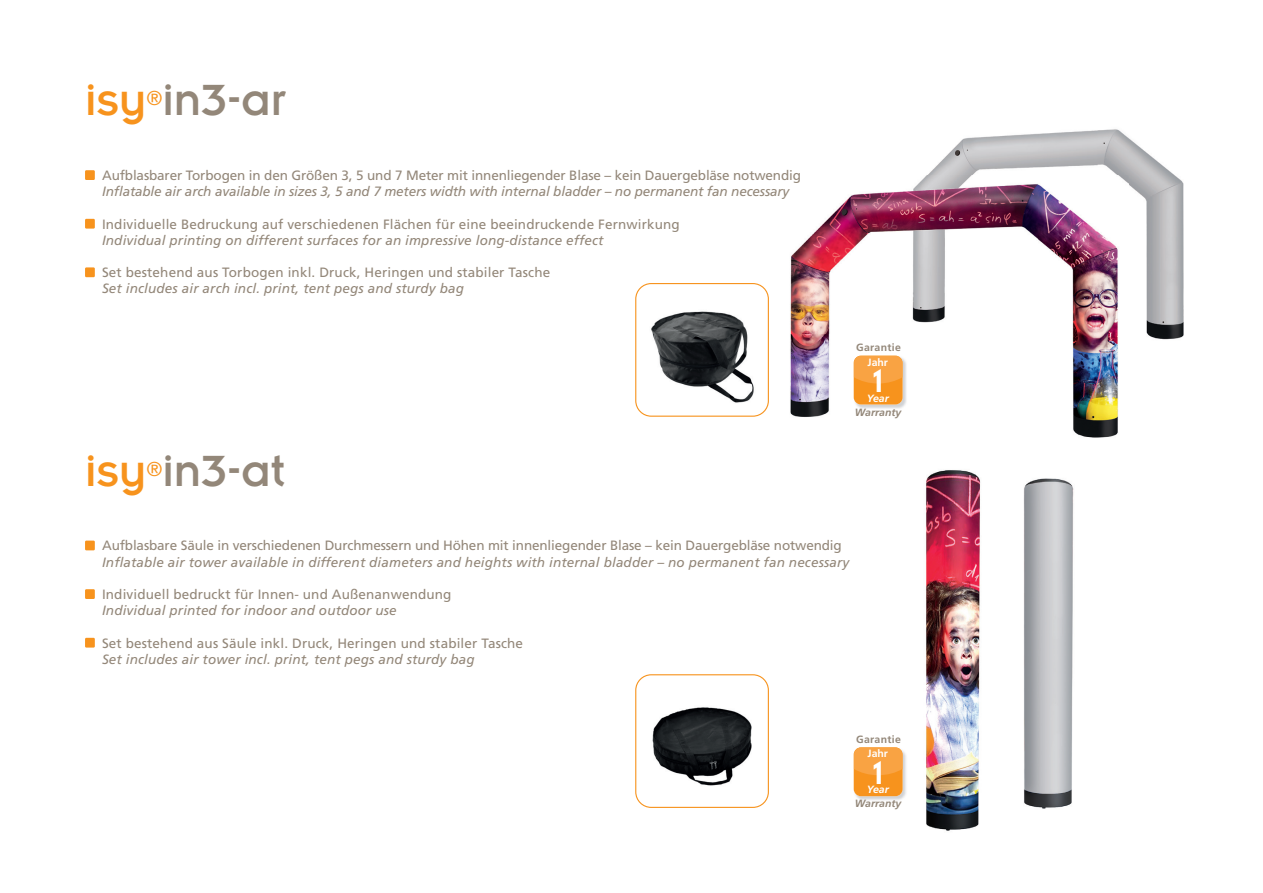
<style>
.page{position:relative;width:1263px;height:893px;background:#fff}
.page>*{position:absolute;margin:0;border:0;box-sizing:border-box;transform-origin:0 0}
.t1{font:48px "Insignia LT Pro";color:#938779}
.t2{font:36px "Insignia LT Pro";color:#fff}
.t3{font:300 20.1px "Frutiger LT Pro";color:#f7931d}
.t4{font:italic 13.5px "Frutiger LT Pro";letter-spacing:.01em;color:#938779}
.t5{font:13.5px "Frutiger LT Pro";letter-spacing:.01em;color:#938779}
.t6{font:13.5px "Frutiger LT Pro";letter-spacing:-.01em;color:#938779}
.t7{font:italic 13.5px "Frutiger LT Pro";letter-spacing:-.01em;color:#938779}
.t8{font:italic 700 10.5px "Frutiger LT Pro";color:#938779}
.t9{font:700 10.5px "Frutiger LT Pro";letter-spacing:.025em;color:#938779}
.t10{font:italic 700 10.5px "Frutiger LT Pro";color:#fff}
.t11{font:700 10.5px "Frutiger LT Pro";color:#fff}
.s1{color:#f7931d}
</style>
<div class="page">
<img style="left:928px;top:130px;width:169px;height:45px">
<img style="left:1097px;top:129px;width:87px;height:171px">
<img style="left:1146px;top:300px;width:38px;height:40px">
<img style="left:790px;top:191px;width:114px;height:143px">
<img style="left:790px;top:334px;width:108px;height:83px">
<img style="left:1073px;top:345px;width:45px;height:93px">
<img style="left:904px;top:175px;width:224px;height:170px">
<div style="left:85px;top:541px;width:10px;height:9px;background:#f7931d"></div>
<div style="left:85px;top:589px;width:10px;height:10px;background:#f7931d"></div>
<div style="left:85px;top:638px;width:10px;height:10px;background:#f7931d"></div>
<div style="left:85px;top:170px;width:10px;height:10px;background:#f7931d"></div>
<div style="left:85px;top:219px;width:10px;height:10px;background:#f7931d"></div>
<div style="left:85px;top:267px;width:10px;height:10px;background:#f7931d"></div>
<img style="left:853px;top:753px;width:50px;height:47px">
<div style="left:854px;top:747px;width:49px;height:49px;background:#f7931d;border-radius:7px"></div>
<svg style="left:854px;top:747px;width:49px;height:28px"></svg>
<img style="left:853px;top:356px;width:53px;height:53px">
<div style="left:854px;top:356px;width:49px;height:48px;background:#f7931d;border-radius:7px"></div>
<svg style="left:854px;top:356px;width:49px;height:27px"></svg>
<img style="left:903px;top:470px;width:78px;height:361px">
<img style="left:1024px;top:478px;width:50px;height:331px">
<div style="left:635px;top:283px;width:134px;height:134px;border:1px solid #f7931d;border-radius:15px"></div>
<img style="left:651px;top:311px;width:103px;height:92px">
<div style="left:635px;top:674px;width:134px;height:134px;border:1px solid #f7931d;border-radius:15px"></div>
<img style="left:652px;top:707px;width:100px;height:79px">
<h1 class="t1" style="left:85px;top:76px;width:202px"><span class="s1">isy</span> in3-ar</h1>
<h3 class="t3" style="left:146px;top:87px;width:18px">®</h3>
<p class="t6" style="left:102px;top:167px;width:700px">Aufblasbarer Torbogen in den Größen 3, 5 und 7 Meter mit innenliegender Blase – kein Dauergebläse notwendig</p>
<p class="t7" style="left:102px;top:184px;width:689px">Inflatable air arch available in sizes 3, 5 and 7 meters width with internal bladder – no permanent fan necessary</p>
<p class="t5" style="left:102px;top:216px;width:579px">Individuelle Bedruckung auf verschiedenen Flächen für eine beeindruckende Fernwirkung</p>
<p class="t4" style="left:102px;top:232px;width:503px">Individual printing on different surfaces for an impressive long-distance effect</p>
<p class="t5" style="left:102px;top:265px;width:450px">Set bestehend aus Torbogen inkl. Druck, Heringen und stabiler Tasche</p>
<p class="t4" style="left:102px;top:281px;width:363px">Set includes air arch incl. print, tent pegs and sturdy bag</p>
<h1 class="t1" style="left:85px;top:446px;width:201px"><span class="s1">isy</span> in3-at</h1>
<h3 class="t3" style="left:146px;top:457px;width:18px">®</h3>
<p class="t9" style="left:856px;top:341px;width:46px">Garantie</p>
<p class="t11" style="left:867px;top:356px;width:22px">Jahr</p>
<h2 class="t2" style="left:873px;top:362px;width:13px">1</h2>
<p class="t10" style="left:867px;top:392px;width:23px">Year</p>
<p class="t8" style="left:855px;top:406px;width:48px">Warranty</p>
<p class="t6" style="left:102px;top:538px;width:741px">Aufblasbare Säule in verschiedenen Durchmessern und Höhen mit innenliegender Blase – kein Dauergebläse notwendig</p>
<p class="t4" style="left:102px;top:554px;width:749px">Inflatable air tower available in different diameters and heights with internal bladder – no permanent fan necessary</p>
<p class="t5" style="left:102px;top:586px;width:351px">Individuell bedruckt für Innen- und Außenanwendung</p>
<p class="t4" style="left:102px;top:603px;width:296px">Individual printed for indoor and outdoor use</p>
<p class="t5" style="left:102px;top:635px;width:423px">Set bestehend aus Säule inkl. Druck, Heringen und stabiler Tasche</p>
<p class="t4" style="left:102px;top:651px;width:374px">Set includes air tower incl. print, tent pegs and sturdy bag</p>
<p class="t9" style="left:856px;top:733px;width:46px">Garantie</p>
<p class="t11" style="left:867px;top:747px;width:22px">Jahr</p>
<h2 class="t2" style="left:873px;top:754px;width:13px">1</h2>
<p class="t10" style="left:867px;top:784px;width:23px">Year</p>
<p class="t8" style="left:855px;top:797px;width:48px">Warranty</p>
</div>
